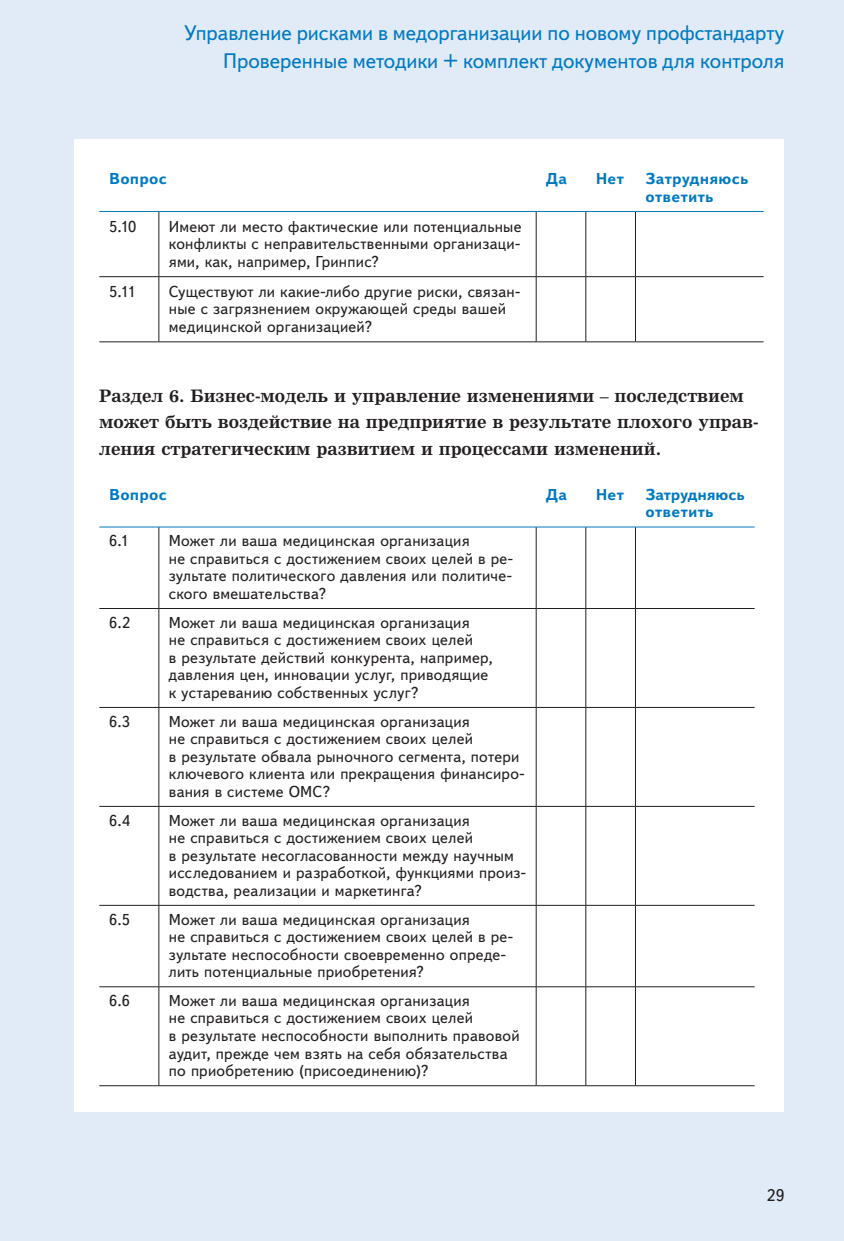
<style>
.page{position:relative;width:844px;height:1241px;background:#fff}
.page>*{position:absolute;margin:0;border:0;box-sizing:border-box;transform-origin:0 0}
.t1{font:21px/28px "Textbook New";color:#0079c2;text-align:right}
.t2{font:700 16.8px/26.2px "Nimrod Cyr";color:#231f20}
.t3{font:16.8px "Textbook New";color:#231f20}
.t4{font:15.75px/17.5px "Textbook New";letter-spacing:.015em;color:#231f20}
.t5{font:700 15.75px/17.5px "Textbook New";letter-spacing:.02em;color:#0079c2}
.t6{font:700 15.75px/17.5px "Textbook New";color:#0079c2}
</style>
<div class="page">
<div style="left:0;top:0;width:843px;height:1240px;background:#e1ebf7"></div>
<div style="left:74px;top:139px;width:710px;height:972px;background:#fff"></div>
<svg style="left:99px;top:212px;width:664px;height:129px"></svg>
<hr style="left:99px;top:211px;width:60px;height:1px;background:#0079c2">
<hr style="left:159px;top:211px;width:377px;height:1px;background:#0079c2">
<hr style="left:536px;top:211px;width:49px;height:1px;background:#0079c2">
<hr style="left:585px;top:211px;width:50px;height:1px;background:#0079c2">
<hr style="left:635px;top:211px;width:128px;height:1px;background:#0079c2">
<hr style="left:99px;top:276px;width:60px;height:1px;background:#231f20">
<hr style="left:159px;top:276px;width:377px;height:1px;background:#231f20">
<hr style="left:536px;top:276px;width:49px;height:1px;background:#231f20">
<hr style="left:585px;top:276px;width:50px;height:1px;background:#231f20">
<hr style="left:635px;top:276px;width:128px;height:1px;background:#231f20">
<hr style="left:99px;top:341px;width:60px;height:1px;background:#231f20">
<hr style="left:159px;top:341px;width:377px;height:1px;background:#231f20">
<hr style="left:536px;top:341px;width:49px;height:1px;background:#231f20">
<hr style="left:585px;top:341px;width:50px;height:1px;background:#231f20">
<hr style="left:635px;top:341px;width:128px;height:1px;background:#231f20">
<hr style="left:158px;top:212px;width:1px;height:64px;background:#231f20">
<hr style="left:535px;top:212px;width:1px;height:64px;background:#231f20">
<hr style="left:585px;top:212px;width:1px;height:64px;background:#231f20">
<hr style="left:635px;top:212px;width:1px;height:64px;background:#231f20">
<hr style="left:158px;top:277px;width:1px;height:64px;background:#231f20">
<hr style="left:535px;top:277px;width:1px;height:64px;background:#231f20">
<hr style="left:585px;top:277px;width:1px;height:64px;background:#231f20">
<hr style="left:635px;top:277px;width:1px;height:64px;background:#231f20">
<svg style="left:99px;top:527px;width:655px;height:558px"></svg>
<hr style="left:99px;top:526px;width:60px;height:1px;background:#0079c2">
<hr style="left:159px;top:526px;width:377px;height:1px;background:#0079c2">
<hr style="left:536px;top:526px;width:49px;height:1px;background:#0079c2">
<hr style="left:585px;top:526px;width:50px;height:1px;background:#0079c2">
<hr style="left:635px;top:526px;width:119px;height:1px;background:#0079c2">
<hr style="left:99px;top:608px;width:60px;height:1px;background:#231f20">
<hr style="left:159px;top:608px;width:377px;height:1px;background:#231f20">
<hr style="left:536px;top:608px;width:49px;height:1px;background:#231f20">
<hr style="left:585px;top:608px;width:50px;height:1px;background:#231f20">
<hr style="left:635px;top:608px;width:119px;height:1px;background:#231f20">
<hr style="left:99px;top:707px;width:60px;height:1px;background:#231f20">
<hr style="left:159px;top:707px;width:377px;height:1px;background:#231f20">
<hr style="left:536px;top:707px;width:49px;height:1px;background:#231f20">
<hr style="left:585px;top:707px;width:50px;height:1px;background:#231f20">
<hr style="left:635px;top:707px;width:119px;height:1px;background:#231f20">
<hr style="left:99px;top:806px;width:60px;height:1px;background:#231f20">
<hr style="left:159px;top:806px;width:377px;height:1px;background:#231f20">
<hr style="left:536px;top:806px;width:49px;height:1px;background:#231f20">
<hr style="left:585px;top:806px;width:50px;height:1px;background:#231f20">
<hr style="left:635px;top:806px;width:119px;height:1px;background:#231f20">
<hr style="left:99px;top:904px;width:60px;height:1px;background:#231f20">
<hr style="left:159px;top:904px;width:377px;height:1px;background:#231f20">
<hr style="left:536px;top:904px;width:49px;height:1px;background:#231f20">
<hr style="left:585px;top:904px;width:50px;height:1px;background:#231f20">
<hr style="left:635px;top:904px;width:119px;height:1px;background:#231f20">
<hr style="left:99px;top:986px;width:60px;height:1px;background:#231f20">
<hr style="left:159px;top:986px;width:377px;height:1px;background:#231f20">
<hr style="left:536px;top:986px;width:49px;height:1px;background:#231f20">
<hr style="left:585px;top:986px;width:50px;height:1px;background:#231f20">
<hr style="left:635px;top:986px;width:119px;height:1px;background:#231f20">
<hr style="left:99px;top:1085px;width:60px;height:1px;background:#231f20">
<hr style="left:159px;top:1085px;width:377px;height:1px;background:#231f20">
<hr style="left:536px;top:1085px;width:49px;height:1px;background:#231f20">
<hr style="left:585px;top:1085px;width:50px;height:1px;background:#231f20">
<hr style="left:635px;top:1085px;width:119px;height:1px;background:#231f20">
<hr style="left:158px;top:527px;width:1px;height:81px;background:#231f20">
<hr style="left:535px;top:527px;width:1px;height:81px;background:#231f20">
<hr style="left:585px;top:527px;width:1px;height:81px;background:#231f20">
<hr style="left:635px;top:527px;width:1px;height:81px;background:#231f20">
<hr style="left:158px;top:608px;width:1px;height:99px;background:#231f20">
<hr style="left:535px;top:608px;width:1px;height:99px;background:#231f20">
<hr style="left:585px;top:608px;width:1px;height:99px;background:#231f20">
<hr style="left:635px;top:608px;width:1px;height:99px;background:#231f20">
<hr style="left:158px;top:707px;width:1px;height:99px;background:#231f20">
<hr style="left:535px;top:707px;width:1px;height:99px;background:#231f20">
<hr style="left:585px;top:707px;width:1px;height:99px;background:#231f20">
<hr style="left:635px;top:707px;width:1px;height:99px;background:#231f20">
<hr style="left:158px;top:806px;width:1px;height:99px;background:#231f20">
<hr style="left:535px;top:806px;width:1px;height:99px;background:#231f20">
<hr style="left:585px;top:806px;width:1px;height:99px;background:#231f20">
<hr style="left:635px;top:806px;width:1px;height:99px;background:#231f20">
<hr style="left:158px;top:905px;width:1px;height:81px;background:#231f20">
<hr style="left:535px;top:905px;width:1px;height:81px;background:#231f20">
<hr style="left:585px;top:905px;width:1px;height:81px;background:#231f20">
<hr style="left:635px;top:905px;width:1px;height:81px;background:#231f20">
<hr style="left:158px;top:986px;width:1px;height:99px;background:#231f20">
<hr style="left:535px;top:986px;width:1px;height:99px;background:#231f20">
<hr style="left:585px;top:986px;width:1px;height:99px;background:#231f20">
<hr style="left:635px;top:986px;width:1px;height:99px;background:#231f20">
<h1 class="t1" style="left:184px;top:18px;width:601px">Управление рисками в медорганизации по новому профстандарту<br>Проверенные методики + комплект документов для контроля</h1>
<p class="t5" style="left:109px;top:170px;width:59px">Вопрос</p>
<p class="t5" style="left:546px;top:170px;width:22px">Да</p>
<p class="t5" style="left:595px;top:170px;width:30px">Нет</p>
<p class="t5" style="left:645px;top:170px;width:105px">Затрудняюсь ответить</p>
<p class="t4" style="left:109px;top:217px;width:29px">5.10</p>
<p class="t4" style="left:169px;top:217px;width:354px;text-align:justify">Имеют ли место фактические или потенциальные конфликты с неправительственными организаци&shy;ями, как, например, Гринпис?</p>
<p class="t4" style="left:109px;top:282px;width:28px">5.11</p>
<p class="t4" style="left:169px;top:282px;width:353px">Существуют ли какие-либо другие риски, связан&shy;ные с загрязнением окружающей среды вашей медицинской организацией?</p>
<p class="t2" style="left:99px;top:382px;width:660px">Раздел 6. Бизнес-модель и управление изменениями – последствием может быть воздействие на предприятие в результате плохого управ&shy;ления стратегическим развитием и процессами изменений.</p>
<p class="t5" style="left:109px;top:485px;width:59px">Вопрос</p>
<p class="t5" style="left:546px;top:485px;width:22px">Да</p>
<p class="t5" style="left:595px;top:485px;width:30px">Нет</p>
<p class="t6" style="left:645px;top:485px;width:101px">Затрудняюсь ответить</p>
<p class="t4" style="left:109px;top:532px;width:21px">6.1</p>
<p class="t4" style="left:169px;top:532px;width:345px">Может ли ваша медицинская организация<br>не справиться с достижением своих целей в ре&shy;зультате политического давления или политиче&shy;ского вмешательства?</p>
<p class="t4" style="left:109px;top:613px;width:22px">6.2</p>
<p class="t4" style="left:169px;top:613px;width:325px">Может ли ваша медицинская организация<br>не справиться с достижением своих целей<br>в результате действий конкурента, например, давления цен, инновации услуг, приводящие к устареванию собственных услуг?</p>
<p class="t4" style="left:109px;top:712px;width:22px">6.3</p>
<p class="t4" style="left:169px;top:712px;width:357px">Может ли ваша медицинская организация<br>не справиться с достижением своих целей<br>в результате обвала рыночного сегмента, потери ключевого клиента или прекращения финансиро&shy;вания в системе ОМС?</p>
<p class="t4" style="left:109px;top:811px;width:22px">6.4</p>
<p class="t4" style="left:169px;top:811px;width:358px">Может ли ваша медицинская организация<br>не справиться с достижением своих целей<br>в результате несогласованности между научным исследованием и разработкой, функциями произ&shy;водства, реализации и маркетинга?</p>
<p class="t4" style="left:109px;top:910px;width:22px">6.5</p>
<p class="t4" style="left:169px;top:910px;width:345px">Может ли ваша медицинская организация<br>не справиться с достижением своих целей в ре&shy;зультате неспособности своевременно опреде&shy;лить потенциальные приобретения?</p>
<p class="t4" style="left:109px;top:991px;width:22px">6.6</p>
<p class="t4" style="left:169px;top:991px;width:352px">Может ли ваша медицинская организация<br>не справиться с достижением своих целей<br>в результате неспособности выполнить правовой аудит, прежде чем взять на себя обязательства по приобретению (присоединению)?</p>
<p class="t3" style="left:766px;top:1185px;width:19px">29</p>
</div>
